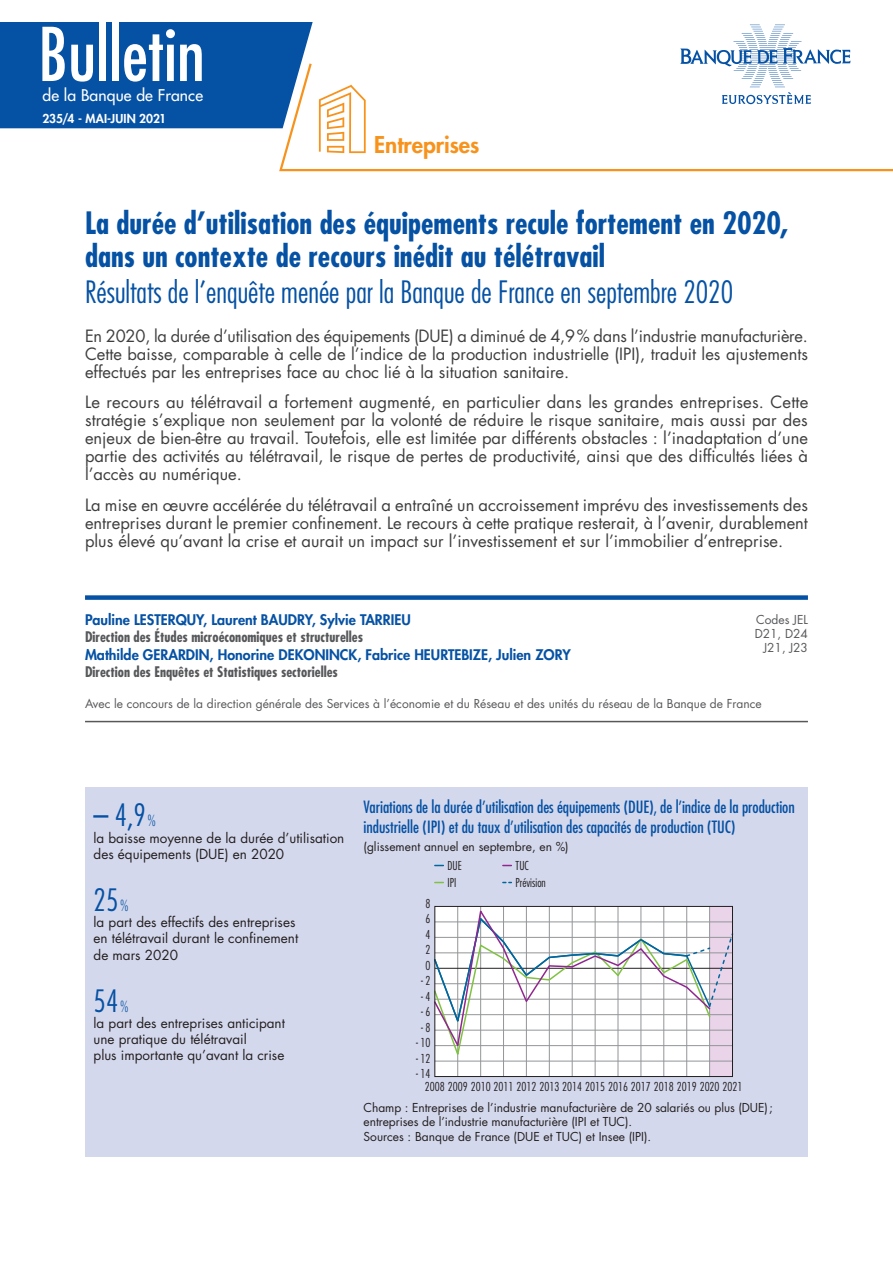
<style>
.page{position:relative;width:893px;height:1263px;background:#fff}
.page>*{position:absolute;margin:0;border:0;box-sizing:border-box;transform-origin:0 0}
.t1{font:condensed 72px "Futura Std";color:#fff}
.t2{font:700 condensed 30px/33px "Futura Std";color:#0551a4}
.t3{font:300 condensed 30px "Futura Std";color:#0551a4}
.t4{font:800 22.5px "Futura Std";color:#f7931d}
.t5{font:16.5px/18px "Futura Std";color:#3e3e3f;text-align:justify}
.t6{font:condensed 16.5px/19.8px "Futura Std";letter-spacing:-.005em;color:#0551a4}
.t7{font:500 15.75px "Futura Std";letter-spacing:.01em;color:#fff}
.t8{font:800 14.25px "Futura Std";color:#0551a4}
.t9{font:700 condensed 14.25px "Futura Std";color:#57585a}
.t10{font:13.5px/16.2px "Futura Std";color:#231f20}
.t11{font:12px/14.4px "Futura Std";letter-spacing:-.005em;color:#231f20}
.t12{font:12px/14.4px "Futura Std";color:#57585a;text-align:right}
.t13{font:300 condensed 12px/17px "Futura Std";color:#231f20}
.t14{font:800 12px "Futura Std";letter-spacing:.005em;color:#fff}
.s1{font-size:15px}
</style>
<div class="page">
<svg style="left:278px;top:84px;width:615px;height:87px"></svg>
<svg style="left:680px;top:25px;width:171px;height:79px"></svg>
<svg style="left:319px;top:85px;width:47px;height:68px"></svg>
<div style="left:0;top:22px;width:313px;height:106px;background:#0551a4"></div>
<div style="left:85px;top:787px;width:723px;height:370px;background:#d4d8ec"></div>
<div style="left:435px;top:906px;width:297px;height:170px;background:#fff"></div>
<svg style="left:710px;top:1060px;width:21px;height:15px"></svg>
<hr style="left:435px;top:1061px;width:297px;height:1px;background:#939598">
<hr style="left:709px;top:906px;width:1px;height:170px;background:#939598">
<hr style="left:686px;top:906px;width:1px;height:170px;background:#939598">
<hr style="left:663px;top:906px;width:1px;height:170px;background:#939598">
<hr style="left:641px;top:906px;width:1px;height:170px;background:#939598">
<hr style="left:618px;top:906px;width:1px;height:170px;background:#939598">
<hr style="left:595px;top:906px;width:1px;height:170px;background:#939598">
<hr style="left:572px;top:906px;width:1px;height:170px;background:#939598">
<hr style="left:549px;top:906px;width:1px;height:170px;background:#939598">
<hr style="left:526px;top:906px;width:1px;height:170px;background:#939598">
<hr style="left:503px;top:906px;width:1px;height:170px;background:#939598">
<hr style="left:480px;top:906px;width:1px;height:170px;background:#939598">
<hr style="left:457px;top:906px;width:1px;height:170px;background:#939598">
<svg style="left:434px;top:907px;width:300px;height:153px"></svg>
<div style="left:435px;top:906px;width:298px;height:171px;border:1px solid #231f20"></div>
<div style="left:85px;top:595px;width:723px;height:5px;background:#0551a4"></div>
<hr style="left:85px;top:721px;width:723px;height:1px;background:#57585a">
<h1 class="t1" style="left:38px;top:11px;width:168px">Bulletin</h1>
<p class="t7" style="left:43px;top:85px;width:162px">de la Banque de France</p>
<p class="t14" style="left:43px;top:111px;width:125px">235/4 - MAI-JUIN 2021</p>
<h3 class="t4" style="left:374px;top:131px;width:107px">Entreprises</h3>
<h2 class="t2" style="left:85px;top:207px;width:705px">La durée d’utilisation des équipements recule fortement en 2020, dans un contexte de recours inédit au télétravail</h2>
<h2 class="t3" style="left:85px;top:274px;width:650px">Résultats de l’enquête menée par la Banque de France en septembre 2020</h2>
<p class="t5" style="left:85px;top:327px;width:724px">En 2020, la durée d’utilisation des équipements (DUE) a diminué de 4,9% dans l’industrie manufacturière.<br>Cette baisse, comparable à celle de l’indice de la production industrielle (IPI), traduit les ajustements effectués par les entreprises face au choc lié à la situation sanitaire.</p>
<p class="t5" style="left:85px;top:393px;width:725px">Le recours au télétravail a fortement augmenté, en particulier dans les grandes entreprises. Cette stratégie s’explique non seulement par la volonté de réduire le risque sanitaire, mais aussi par des enjeux de bien-être au travail. Toutefois, elle est limitée par différents obstacles : l’inadaptation d’une partie des activités au télétravail, le risque de pertes de productivité, ainsi que des difficultés liées à l’accès au numérique.</p>
<p class="t5" style="left:85px;top:496px;width:724px">La mise en œuvre accélérée du télétravail a entraîné un accroissement imprévu des investissements des entreprises durant le premier confinement. Le recours à cette pratique resterait, à l’avenir, durablement plus élevé qu’avant la crise et aurait un impact sur l’investissement et sur l’immobilier d’entreprise.</p>
<p class="t8" style="left:85px;top:611px;width:327px">Pauline LESTERQUY, Laurent BAUDRY, Sylvie TARRIEU</p>
<p class="t9" style="left:85px;top:628px;width:280px">Direction des Études microéconomiques et structurelles</p>
<p class="t8" style="left:85px;top:645px;width:487px">Mathilde GERARDIN, Honorine DEKONINCK, Fabrice HEURTEBIZE, Julien ZORY</p>
<p class="t9" style="left:85px;top:662px;width:254px">Direction des Enquêtes et Statistiques sectorielles</p>
<p class="t12" style="left:85px;top:696px;width:678px">Avec le concours de la direction générale des Services à l’économie et du Réseau et des unités du réseau de la Banque de France</p>
<p class="t12" style="left:755px;top:612px;width:55px">Codes JEL<br>D21, D24<br>J21, J23</p>
<h2 class="t3" style="left:94px;top:797px;width:64px">– 4,9<span class="s1">%</span></h2>
<p class="t10" style="left:94px;top:830px;width:252px">la baisse moyenne de la durée d’utilisation des équipements (DUE) en 2020</p>
<h2 class="t3" style="left:94px;top:882px;width:36px">25<span class="s1">%</span></h2>
<p class="t10" style="left:94px;top:914px;width:206px">la part des effectifs des entreprises en télétravail durant le confinement de mars 2020</p>
<h2 class="t3" style="left:94px;top:983px;width:36px">54<span class="s1">%</span></h2>
<p class="t10" style="left:94px;top:1015px;width:193px">la part des entreprises anticipant une pratique du télétravail<br>plus importante qu’avant la crise</p>
<p class="t6" style="left:364px;top:797px;width:433px">Variations de la durée d’utilisation des équipements (DUE), de l’indice de la production industrielle (IPI) et du taux d’utilisation des capacités de production (TUC)</p>
<p class="t11" style="left:364px;top:840px;width:207px">(glissement annuel en septembre, en %)</p>
<p class="t13" style="left:426px;top:895px;width:6px">8</p>
<p class="t13" style="left:426px;top:910px;width:6px">6</p>
<p class="t13" style="left:426px;top:926px;width:6px">4</p>
<p class="t13" style="left:426px;top:941px;width:6px">2</p>
<p class="t13" style="left:426px;top:957px;width:6px">0</p>
<p class="t13" style="left:421px;top:972px;width:11px">- 2</p>
<p class="t13" style="left:421px;top:988px;width:11px">- 4</p>
<p class="t13" style="left:421px;top:1003px;width:11px">- 6</p>
<p class="t13" style="left:421px;top:1019px;width:11px">- 8</p>
<p class="t13" style="left:416px;top:1034px;width:16px">- 10</p>
<p class="t13" style="left:416px;top:1050px;width:16px">- 12</p>
<p class="t13" style="left:416px;top:1065px;width:16px">- 14</p>
<p class="t13" style="left:448px;top:857px;width:16px">DUE<br>IPI</p>
<p class="t13" style="left:516px;top:857px;width:32px">TUC<br>Prévision</p>
<p class="t13" style="left:425px;top:1078px;width:319px">2008 2009 2010 2011 2012 2013 2014 2015 2016 2017 2018 2019 2020 2021</p>
<p class="t11" style="left:364px;top:1100px;width:411px">Champ : Entreprises de l’industrie manufacturière de 20 salariés ou plus (DUE); entreprises de l’industrie manufacturière (IPI et TUC).<br>Sources : Banque de France (DUE et TUC) et Insee (IPI).</p>
</div>
